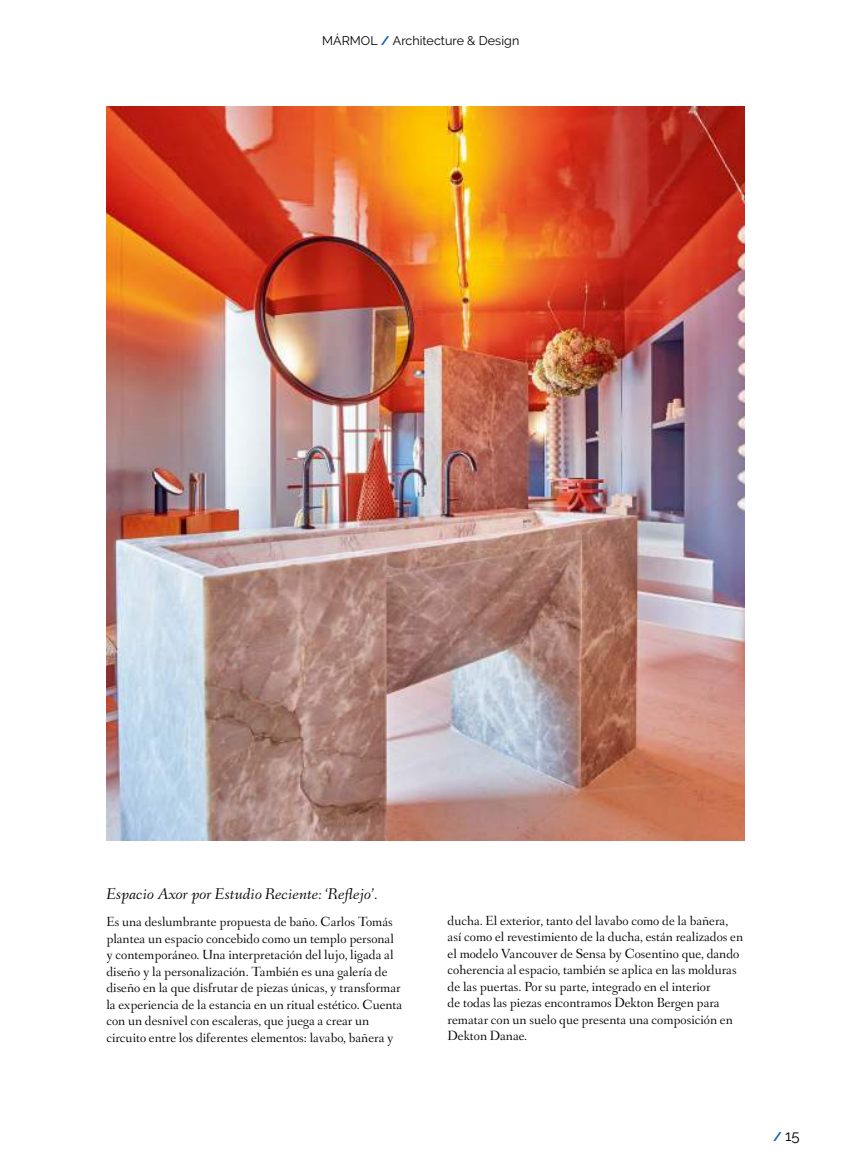
<style>
.page{position:relative;width:851px;height:1170px;background:#fff}
.page>*{position:absolute;margin:0;border:0;box-sizing:border-box;transform-origin:0 0}
.t1{font:italic 16.25px "Fanwood";color:#000}
.t2{font:15px "Raleway";color:#000}
.t3{font:13.75px/16.5px "Fanwood";color:#000}
.t4{font:12.5px "Raleway";letter-spacing:.005em;color:#000}
.s1{font-weight:700;color:#005cb8}
.s2{font-weight:700;font-size:12.5px;color:#005cb8}
</style>
<div class="page">
<img style="left:106px;top:106px;width:638px;height:734px">
<p class="t4" style="left:322px;top:33px;width:198px">MÁRMOL <span class="s1">/</span> Architecture &amp; Design</p>
<p class="t1" style="left:106px;top:884px;width:273px">Espacio Axor por Estudio Reciente: ‘Reflejo’.</p>
<p class="t3" style="left:106px;top:914px;width:297px">Es una deslumbrante propuesta de baño. Carlos Tomás plantea un espacio concebido como un templo personal y contemporáneo. Una interpretación del lujo, ligada al diseño y la personalización. También es una galería de diseño en la que disfrutar de piezas únicas, y transformar la experiencia de la estancia en un ritual estético. Cuenta con un desnivel con escaleras, que juega a crear un circuito entre los diferentes elementos: lavabo, bañera y</p>
<p class="t3" style="left:447px;top:912px;width:297px">ducha. El exterior, tanto del lavabo como de la bañera, así como el revestimiento de la ducha, están realizados en el modelo Vancouver de Sensa by Cosentino que, dando coherencia al espacio, también se aplica en las molduras de las puertas. Por su parte, integrado en el interior<br>de todas las piezas encontramos Dekton Bergen para rematar con un suelo que presenta una composición en Dekton Danae.</p>
<p class="t2" style="left:773px;top:1126px;width:28px"><span class="s2">/</span> 15</p>
</div>
